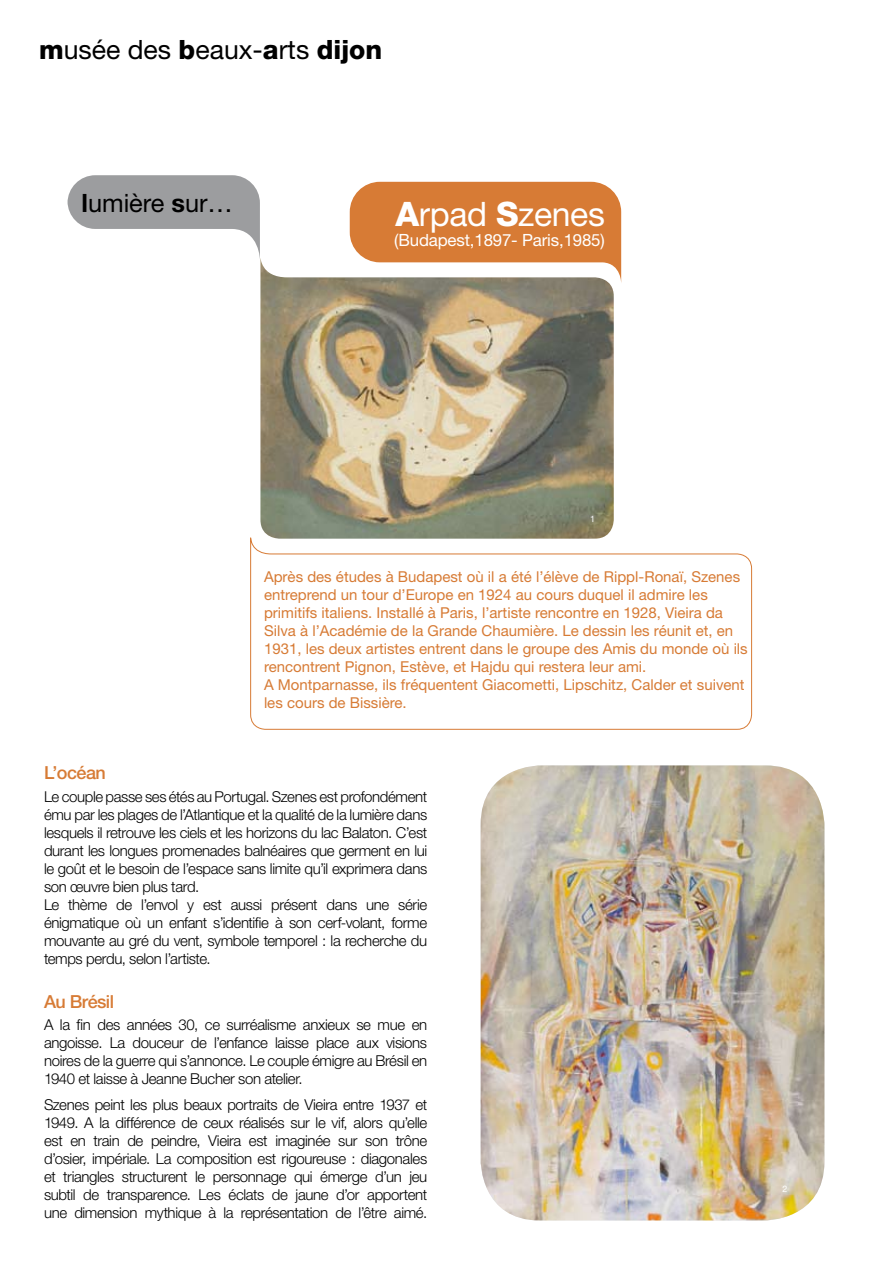
<style>
.page{position:relative;width:893px;height:1263px;background:#fff}
.page>*{position:absolute;margin:0;border:0;box-sizing:border-box;transform-origin:0 0}
.t1{font:33.75px "Helvetica Neue";letter-spacing:-.01em;color:#fff}
.t2{font:26.55px "Helvetica Neue";color:#000}
.t3{font:25.35px "Helvetica Neue";color:#000}
.t4{font:500 18px "Helvetica Neue";letter-spacing:-.03em;color:#d77b35}
.t5{font:16.8px "Helvetica Neue";letter-spacing:-.01em;color:#fff}
.t6{font:300 15px/18px "Helvetica Neue";letter-spacing:-.025em;color:#000;text-align:justify}
.t7{font:15px/18px "Helvetica Neue";color:#d77b35}
.t8{font:9px "Helvetica Neue";color:#fff}
.s1{font-weight:800}
.s2{font-weight:700}
</style>
<div class="page">
<div style="left:350px;top:182px;width:272px;height:101px;background:#d77b35"></div>
<img style="left:260px;top:257px;width:354px;height:280px">
<svg style="left:250px;top:537px;width:502px;height:193px"></svg>
<img style="left:481px;top:765px;width:343px;height:455px">
<svg style="left:68px;top:175px;width:192px;height:84px"></svg>
<h2 class="t2" style="left:39px;top:34px;width:345px"><span class="s1">m</span>usée des <span class="s1">b</span>eaux-<span class="s1">a</span>rts <span class="s1">dijon</span></h2>
<h3 class="t3" style="left:81px;top:188px;width:153px"><span class="s2">l</span>umière <span class="s2">s</span>ur…</h3>
<h1 class="t1" style="left:396px;top:194px;width:211px"><span class="s1">A</span>rpad <span class="s1">S</span>zenes</h1>
<p class="t5" style="left:394px;top:230px;width:212px">(Budapest,1897- Paris,1985)</p>
<p class="t8" style="left:590px;top:513px;width:6px">1</p>
<p class="t7" style="left:264px;top:567px;width:485px">Après des études à Budapest où il a été l’élève de Rippl-Ronaï, Szenes entreprend un tour d’Europe en 1924 au cours duquel il admire les primitifs italiens. Installé à Paris, l’artiste rencontre en 1928, Vieira da Silva à l’Académie de la Grande Chaumière. Le dessin les réunit et, en 1931, les deux artistes entrent dans le groupe des Amis du monde où ils rencontrent Pignon, Estève, et Hajdu qui restera leur ami.<br>A Montparnasse, ils fréquentent Giacometti, Lipschitz, Calder et suivent les cours de Bissière.</p>
<p class="t4" style="left:44px;top:762px;width:63px">L’océan</p>
<p class="t6" style="left:44px;top:787px;width:385px;text-align:left">Le couple passe ses étés au Portugal. Szenes est profondément ému par les plages de l’Atlantique et la qualité de la lumière dans lesquels il retrouve les ciels et les horizons du lac Balaton. C’est durant les longues promenades balnéaires que germent en lui le goût et le besoin de l’espace sans limite qu’il exprimera dans son œuvre bien plus tard.<br>Le thème de l’envol y est aussi présent dans une série énigmatique où un enfant s’identifie à son cerf-volant, forme mouvante au gré du vent, symbole temporel : la recherche du temps perdu, selon l’artiste.</p>
<p class="t4" style="left:44px;top:990px;width:72px">Au Brésil</p>
<p class="t6" style="left:44px;top:1015px;width:385px">A la fin des années 30, ce surréalisme anxieux se mue en angoisse. La douceur de l’enfance laisse place aux visions noires de la guerre qui s’annonce. Le couple émigre au Brésil en 1940 et laisse à Jeanne Bucher son atelier.</p>
<p class="t6" style="left:44px;top:1096px;width:385px">Szenes peint les plus beaux portraits de Vieira entre 1937 et 1949. A la différence de ceux réalisés sur le vif, alors qu’elle est en train de peindre, Vieira est imaginée sur son trône d’osier, impériale. La composition est rigoureuse : diagonales et triangles structurent le personnage qui émerge d’un jeu subtil de transparence. Les éclats de jaune d’or apportent une dimension mythique à la représentation de l’être aimé.</p>
<p class="t8" style="left:782px;top:1184px;width:6px">2</p>
</div>
